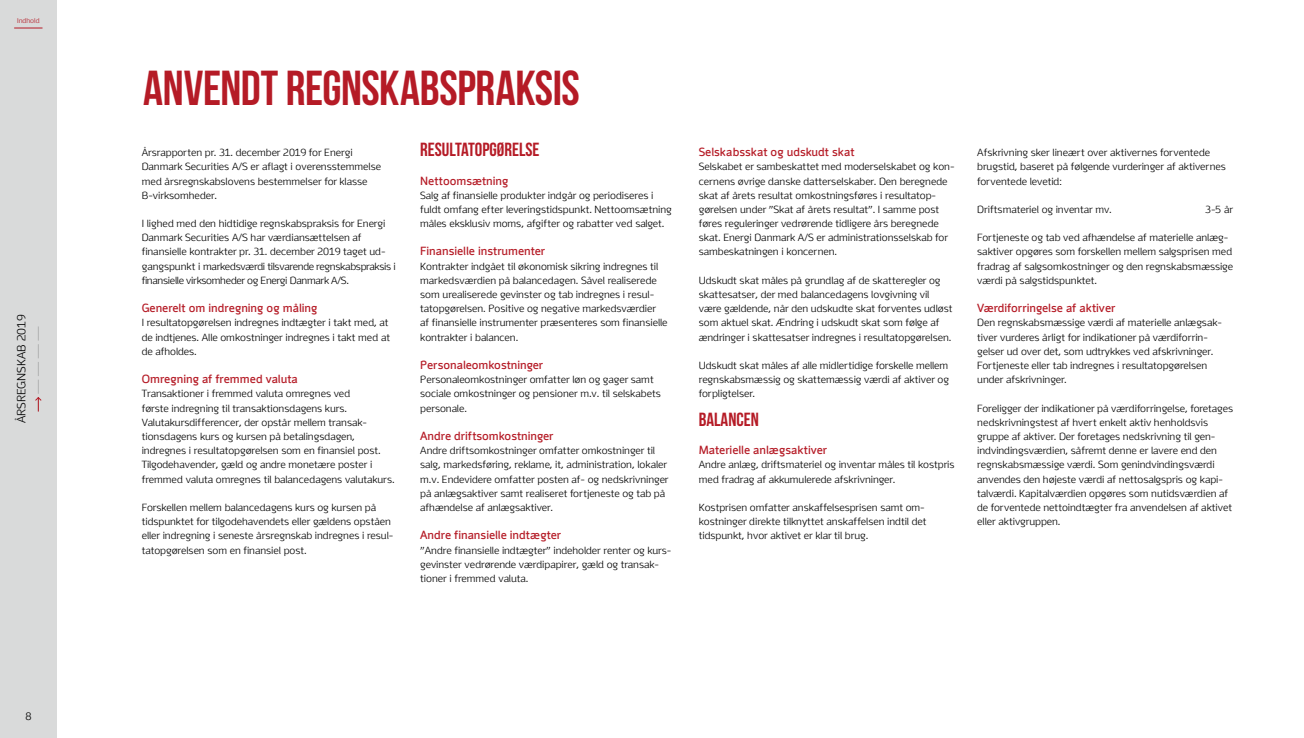
<style>
.page{position:relative;width:1304px;height:738px;background:#fff}
.page>*{position:absolute;margin:0;border:0;box-sizing:border-box;transform-origin:0 0}
.t1{font:49px "Bebas Neue";letter-spacing:-.01em;color:#b51b26}
.t2{font:19px "Bebas Neue";color:#b51b26}
.t3{font:700 12px "Energi";color:#b51b26}
.t4{font:300 12px "Energi";color:#000}
.t5{font:300 11px "Energi";color:#000}
.t6{font:300 10.5px/14.2px "Energi";color:#000}
.t7{font:300 7px "Energi";color:#b51b26}
</style>
<div class="page">
<div style="left:0;top:0;width:57px;height:737px;background:#d9dada"></div>
<svg style="left:14px;top:27px;width:29px;height:1px"></svg>
<svg style="left:35px;top:327px;width:7px;height:83px"></svg>
<p class="t7" style="left:17px;top:17px;width:24px">Indhold</p>
<p class="t4" style="left:15px;top:423px;width:110px;rotate:-90deg">ÅRSREGNSKAB 2019</p>
<p class="t5" style="left:25px;top:710px;width:8px">8</p>
<h1 class="t1" style="left:143px;top:61px;width:438px">ANVENDT REGNSKABSPRAKSIS</h1>
<p class="t6" style="left:142px;top:145px;width:241px">Årsrapporten pr. 31. december 2019 for Energi Danmark Securities A/S er aflagt i overensstemmelse med årsregnskabslovens bestemmelser for klasse B-virksomheder.</p>
<p class="t6" style="left:142px;top:216px;width:255px">I lighed med den hidtidige regnskabspraksis for Energi Danmark Securities A/S har værdiansættelsen af finansielle kontrakter pr. 31. december 2019 taget ud&shy;gangspunkt i markedsværdi tilsvarende regnskabspraksis i finansielle virksomheder og Energi Danmark A/S.</p>
<p class="t3" style="left:142px;top:301px;width:177px">Generelt om indregning og måling</p>
<p class="t6" style="left:142px;top:316px;width:250px">I resultatopgørelsen indregnes indtægter i takt med, at de indtjenes. Alle omkostninger indregnes i takt med at de afholdes.</p>
<p class="t3" style="left:142px;top:372px;width:158px">Omregning af fremmed valuta</p>
<p class="t6" style="left:142px;top:386px;width:254px">Transaktioner i fremmed valuta omregnes ved<br>første indregning til transaktionsdagens kurs.<br>Valutakursdifferencer, der opstår mellem transak&shy;tionsdagens kurs og kursen på betalingsdagen, indregnes i resultatopgørelsen som en finansiel post.<br>Tilgodehavender, gæld og andre monetære poster i fremmed valuta omregnes til balancedagens valutakurs.</p>
<p class="t6" style="left:142px;top:500px;width:253px">Forskellen mellem balancedagens kurs og kursen på tidspunktet for tilgodehavendets eller gældens opståen eller indregning i seneste årsregnskab indregnes i resul&shy;tatopgørelsen som en finansiel post.</p>
<h2 class="t2" style="left:420px;top:139px;width:121px">RESULTATOPGØRELSE</h2>
<p class="t3" style="left:420px;top:173px;width:90px">Nettoomsætning</p>
<p class="t6" style="left:420px;top:188px;width:253px">Salg af finansielle produkter indgår og periodiseres i fuldt omfang efter leveringstidspunkt. Nettoomsætning måles eksklusiv moms, afgifter og rabatter ved salget.</p>
<p class="t3" style="left:420px;top:244px;width:126px">Finansielle instrumenter</p>
<p class="t6" style="left:420px;top:259px;width:249px">Kontrakter indgået til økonomisk sikring indregnes til markedsværdien på balancedagen. Såvel realiserede som urealiserede gevinster og tab indregnes i resul&shy;tatopgørelsen. Positive og negative markedsværdier af finansielle instrumenter præsenteres som finansielle kontrakter i balancen.</p>
<p class="t3" style="left:420px;top:358px;width:124px">Personaleomkostninger</p>
<p class="t6" style="left:420px;top:372px;width:242px">Personaleomkostninger omfatter løn og gager samt sociale omkostninger og pensioner m.v. til selskabets personale.</p>
<p class="t3" style="left:420px;top:428px;width:135px">Andre driftsomkostninger</p>
<p class="t6" style="left:420px;top:443px;width:250px">Andre driftsomkostninger omfatter omkostninger til salg, markedsføring, reklame, it, administration, lokaler m.v. Endevidere omfatter posten af- og nedskrivninger på anlægsaktiver samt realiseret fortjeneste og tab på afhændelse af anlægsaktiver.</p>
<p class="t3" style="left:420px;top:528px;width:142px">Andre finansielle indtægter</p>
<p class="t6" style="left:420px;top:542px;width:253px">”Andre finansielle indtægter” indeholder renter og kurs&shy;gevinster vedrørende værdipapirer, gæld og transak&shy;tioner i fremmed valuta.</p>
<p class="t3" style="left:699px;top:145px;width:157px">Selskabsskat og udskudt skat</p>
<p class="t6" style="left:699px;top:160px;width:257px">Selskabet er sambeskattet med moderselskabet og kon&shy;cernens øvrige danske datterselskaber. Den beregnede skat af årets resultat omkostningsføres i resultatop&shy;gørelsen under ”Skat af årets resultat”. I samme post føres reguleringer vedrørende tidligere års beregnede skat. Energi Danmark A/S er administrationsselskab for sambeskatningen i koncernen.</p>
<p class="t6" style="left:699px;top:273px;width:255px">Udskudt skat måles på grundlag af de skatteregler og skattesatser, der med balancedagens lovgivning vil være gældende, når den udskudte skat forventes udløst som aktuel skat. Ændring i udskudt skat som følge af ændringer i skattesatser indregnes i resultatopgørelsen.</p>
<p class="t6" style="left:699px;top:358px;width:252px;text-align:justify">Udskudt skat måles af alle midlertidige forskelle mellem regnskabsmæssig og skattemæssig værdi af aktiver og forpligtelser.</p>
<h2 class="t2" style="left:699px;top:408px;width:62px">BALANCEN</h2>
<p class="t3" style="left:699px;top:443px;width:130px">Materielle anlægsaktiver</p>
<p class="t6" style="left:699px;top:457px;width:257px">Andre anlæg, driftsmateriel og inventar måles til kostpris med fradrag af akkumulerede afskrivninger.</p>
<p class="t6" style="left:699px;top:500px;width:229px">Kostprisen omfatter anskaffelsesprisen samt om&shy;kostninger direkte tilknyttet anskaffelsen indtil det tidspunkt, hvor aktivet er klar til brug.</p>
<p class="t6" style="left:977px;top:145px;width:250px">Afskrivning sker lineært over aktivernes forventede brugstid, baseret på følgende vurderinger af aktivernes forventede levetid:</p>
<p class="t6" style="left:977px;top:202px;width:136px">Driftsmateriel og inventar mv.</p>
<p class="t6" style="left:1205px;top:202px;width:29px">3-5 år</p>
<p class="t6" style="left:977px;top:230px;width:257px">Fortjeneste og tab ved afhændelse af materielle anlæg&shy;saktiver opgøres som forskellen mellem salgsprisen med fradrag af salgsomkostninger og den regnskabsmæssige værdi på salgstidspunktet.</p>
<p class="t3" style="left:977px;top:301px;width:139px">Værdiforringelse af aktiver</p>
<p class="t6" style="left:977px;top:316px;width:246px">Den regnskabsmæssige værdi af materielle anlægsak&shy;tiver vurderes årligt for indikationer på værdiforrin&shy;gelser ud over det, som udtrykkes ved afskrivninger.<br>Fortjeneste eller tab indregnes i resultatopgørelsen under afskrivninger.</p>
<p class="t6" style="left:977px;top:401px;width:257px">Foreligger der indikationer på værdiforringelse, foretages nedskrivningstest af hvert enkelt aktiv henholdsvis gruppe af aktiver. Der foretages nedskrivning til gen&shy;indvindingsværdien, såfremt denne er lavere end den regnskabsmæssige værdi. Som genindvindingsværdi anvendes den højeste værdi af nettosalgspris og kapi&shy;talværdi. Kapitalværdien opgøres som nutidsværdien af de forventede nettoindtægter fra anvendelsen af aktivet eller aktivgruppen.</p>
</div>
